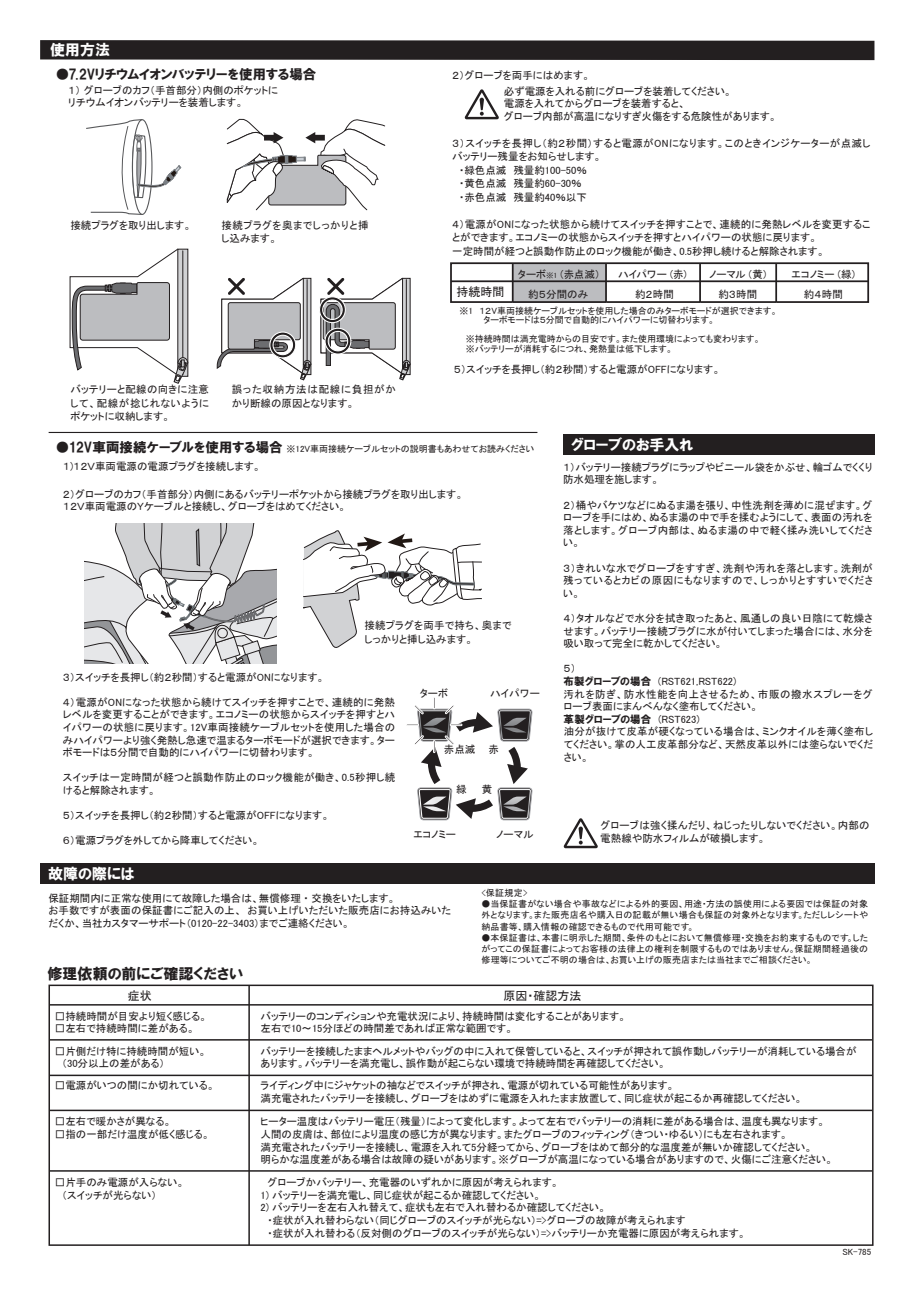
<style>
.page{position:relative;width:919px;height:1289px;background:#fff}
.page>*{position:absolute;margin:0;border:0;box-sizing:border-box;transform-origin:0 0}
.t1{font:15px "HGP Soei Kakugothic UB";color:#fff}
.t2{font:15px "HGP Soei Kakugothic UB";color:#231f20}
.t3{font:13.5px "HGP Soei Kakugothic UB";letter-spacing:.01em;color:#231f20}
.t4{font:12px "MS P Gothic";color:#231f20}
.t5{font:10.5px/12.6px "MS P Gothic";color:#231f20}
.t6{font:10.5px/12.6px "MS P Gothic";letter-spacing:.02em;color:#231f20}
.t7{font:10.5px/13.5px "MS P Gothic";letter-spacing:.07em;color:#231f20}
.t8{font:10.5px/13.5px "MS P Gothic";letter-spacing:.045em;color:#231f20}
.t9{font:10.5px "HGP Soei Kakugothic UB";letter-spacing:.01em;color:#231f20}
.t10{font:9px/11.2px "MS P Gothic";color:#231f20}
.s1{font-size:7.5px}
.s2{font-family:"HGP Soei Kakugothic UB";font-size:13.5px}
.s3{font-family:"HGP Soei Kakugothic UB"}
.s4{font-family:"MS P Gothic"}
</style>
<div class="page">
<div style="left:40px;top:863px;width:834px;height:20px;background:#231f20"></div>
<svg style="left:40px;top:40px;width:834px;height:20px;background:#2a2627"></svg>
<svg style="left:84px;top:524px;width:193px;height:139px"></svg>
<hr style="left:49px;top:432px;width:488px;height:1px;background:#231f20">
<svg style="left:226px;top:118px;width:159px;height:93px"></svg>
<div style="left:563px;top:434px;width:311px;height:20px;background:#231f20"></div>
<div style="left:512px;top:264px;width:94px;height:38px;background:#bcbdc0"></div>
<div style="left:450px;top:262px;width:419px;height:41px;border:2px solid #231f20"></div>
<hr style="left:451px;top:280px;width:417px;height:2px;background:#231f20">
<hr style="left:512px;top:264px;width:1px;height:38px;background:#231f20">
<hr style="left:605px;top:264px;width:2px;height:38px;background:#231f20">
<hr style="left:699px;top:264px;width:2px;height:38px;background:#231f20">
<hr style="left:775px;top:264px;width:2px;height:38px;background:#231f20">
<svg style="left:464px;top:89px;width:35px;height:30px"></svg>
<svg style="left:86px;top:119px;width:95px;height:96px"></svg>
<div style="left:48px;top:984px;width:825px;height:261px;border:2px solid #231f20"></div>
<hr style="left:49px;top:1004px;width:823px;height:1px;background:#231f20">
<hr style="left:49px;top:1170px;width:823px;height:1px;background:#231f20">
<hr style="left:49px;top:1109px;width:823px;height:2px;background:#231f20">
<hr style="left:49px;top:1074px;width:823px;height:2px;background:#231f20">
<hr style="left:49px;top:1039px;width:823px;height:1px;background:#231f20">
<hr style="left:248px;top:985px;width:2px;height:260px;background:#231f20">
<svg style="left:216px;top:277px;width:95px;height:103px"></svg>
<svg style="left:303px;top:530px;width:179px;height:118px"></svg>
<svg style="left:563px;top:818px;width:35px;height:30px"></svg>
<svg style="left:69px;top:248px;width:120px;height:136px"></svg>
<svg style="left:319px;top:277px;width:92px;height:103px"></svg>
<svg style="left:407px;top:697px;width:125px;height:123px"></svg>
<h1 class="t1" style="left:50px;top:42px;width:61px">使用方法</h1>
<p class="t3" style="left:56px;top:67px;width:262px">●7.2Vリチウムイオンバッテリーを使用する場合</p>
<p class="t5" style="left:68px;top:83px;width:211px">１） グローブのカフ（手首部分）内側のポケットにリチウムイオンバッテリーを装着します。</p>
<p class="t5" style="left:70px;top:219px;width:122px">接続プラグを取り出します。</p>
<p class="t8" style="left:221px;top:218px;width:149px">接続プラグを奥までしっかりと挿し込みます。</p>
<p class="t5" style="left:70px;top:383px;width:140px;line-height:13.5px;text-align:justify">バッテリーと配線の向きに注意して、配線が捻じれないようにポケットに収納します。</p>
<p class="t7" style="left:232px;top:383px;width:166px">誤った収納方法は配線に負担がかかり断線の原因となります。</p>
<p class="t5" style="left:452px;top:69px;width:139px">２）グローブを両手にはめます。</p>
<p class="t5" style="left:504px;top:85px;width:274px">必ず電源を入れる前にグローブを装着してください。<br>電源を入れてからグローブを装着すると、<br>グローブ内部が高温になりすぎ火傷をする危険性があります。</p>
<p class="t5" style="left:452px;top:136px;width:420px;line-height:13.5px">３）スイッチを長押し（約２秒間）すると電源がONになります。このときインジケーターが点滅しバッテリー残量をお知らせします。<br>　・緑色点滅　残量約100-50％<br>　・黄色点滅　残量約60-30％<br>　・赤色点滅　残量約40％以下</p>
<p class="t5" style="left:452px;top:217px;width:420px;line-height:13.5px">４）電源がONになった状態から続けてスイッチを押すことで、連続的に発熱レベルを変更することができます。エコノミーの状態からスイッチを押すとハイパワーの状態に戻ります。<br>一定時間が経つと誤動作防止のロック機能が働き、0.5秒押し続けると解除されます。</p>
<p class="t4" style="left:456px;top:286px;width:49px">持続時間</p>
<p class="t5" style="left:518px;top:263px;width:82px;line-height:20.2px;text-align:center">ターボ<span class="s1">※1</span> (赤点滅)約５分間のみ</p>
<p class="t5" style="left:709px;top:263px;width:59px;line-height:20.2px;text-align:center">ノーマル (黄)約３時間</p>
<p class="t5" style="left:791px;top:263px;width:65px;line-height:20.2px;text-align:center">エコノミー (緑)約４時間</p>
<p class="t5" style="left:618px;top:263px;width:70px;line-height:20.2px;text-align:center">ハイパワー (赤)約２時間</p>
<p class="t10" style="left:459px;top:306px;width:319px;line-height:9px">※1　１２V車両接続ケーブルセットを使用した場合のみターボモードが選択できます。　　　　ターボモードは５分間で自動的にハイパワーに切替わります。</p>
<p class="t10" style="left:454px;top:333px;width:308px;line-height:10.5px">　　※持続時間は満充電時からの目安です。また使用環境によっても変わります。　　※バッテリーが消耗するにつれ、発熱量は低下します。</p>
<p class="t5" style="left:454px;top:363px;width:268px">５）スイッチを長押し（約２秒間）すると電源がOFFになります。</p>
<p class="t10" style="left:56px;top:443px;width:480px"><span class="s2">●12V車両接続ケーブルを使用する場合</span> ※12V車両接続ケーブルセットの説明書もあわせてお読みください</p>
<p class="t5" style="left:63px;top:487px;width:402px">２）グローブのカフ（手首部分）内側にあるバッテリーポケットから接続プラグを取り出します。<br>１２Ｖ車両電源のＹケーブルと接続し、グローブをはめてください。</p>
<p class="t5" style="left:63px;top:460px;width:199px">１)１２Ｖ車両電源の電源プラグを接続します。</p>
<p class="t6" style="left:364px;top:618px;width:149px;line-height:13.5px">接続プラグを両手で持ち、奥までしっかりと挿し込みます。</p>
<p class="t5" style="left:63px;top:670px;width:263px">３）スイッチを長押し（約２秒間）すると電源がONになります。</p>
<p class="t5" style="left:63px;top:695px;width:334px;text-align:justify">４）電源がONになった状態から続けてスイッチを押すことで、連続的に発熱レベルを変更することができます。エコノミーの状態からスイッチを押すとハイパワーの状態に戻ります。12V車両接続ケーブルセットを使用した場合のみハイパワーより強く発熱し急速で温まるターボモードが選択できます。ターボモードは５分間で自動的にハイパワーに切替わります。</p>
<p class="t6" style="left:63px;top:771px;width:334px">スイッチは一定時間が経つと誤動作防止のロック機能が働き、0.5秒押し続けると解除されます。</p>
<p class="t5" style="left:63px;top:809px;width:268px">５）スイッチを長押し（約２秒間）すると電源がOFFになります。</p>
<p class="t5" style="left:63px;top:834px;width:198px">６）電源プラグを外してから降車してください。</p>
<h1 class="t1" style="left:48px;top:865px;width:88px">故障の際には</h1>
<p class="t5" style="left:420px;top:686px;width:30px">ターボ</p>
<p class="t5" style="left:490px;top:686px;width:51px">ハイパワー</p>
<p class="t5" style="left:444px;top:742px;width:33px">赤点滅</p>
<p class="t5" style="left:488px;top:742px;width:12px">赤</p>
<p class="t5" style="left:456px;top:782px;width:12px">緑</p>
<p class="t5" style="left:482px;top:782px;width:12px">黄</p>
<p class="t5" style="left:413px;top:827px;width:44px">エコノミー</p>
<p class="t5" style="left:496px;top:827px;width:39px">ノーマル</p>
<h1 class="t1" style="left:571px;top:436px;width:124px">グローブのお手入れ</h1>
<p class="t5" style="left:563px;top:460px;width:311px">１）バッテリー接続プラグにラップやビニール袋をかぶせ、輪ゴムでくくり防水処理を施します。</p>
<p class="t5" style="left:563px;top:498px;width:311px;text-align:justify">２）桶やバケツなどにぬるま湯を張り、中性洗剤を薄めに混ぜます。グローブを手にはめ、ぬるま湯の中で手を揉むようにして、表面の汚れを落とします。グローブ内部は、ぬるま湯の中で軽く揉み洗いしてください。　</p>
<p class="t5" style="left:563px;top:561px;width:311px;text-align:justify">３）きれいな水でグローブをすすぎ、洗剤や汚れを落とします。洗剤が残っているとカビの原因にもなりますので、しっかりとすすいでください。</p>
<p class="t5" style="left:563px;top:612px;width:311px;text-align:justify">４）タオルなどで水分を拭き取ったあと、風通しの良い日陰にて乾燥させます。バッテリー接続プラグに水が付いてしまった場合には、水分を吸い取って完全に乾かしてください。</p>
<p class="t5" style="left:563px;top:662px;width:311px">５）<br><span class="s3">布製グローブの場合</span>　(RST621,RST622)<br>汚れを防ぎ、防水性能を向上させるため、市販の撥水スプレーをグローブ表面にまんべんなく塗布してください。</p>
<p class="t9" style="left:563px;top:714px;width:137px">革製グローブの場合<span class="s4">　(RST623)</span></p>
<p class="t5" style="left:563px;top:725px;width:311px;text-align:justify">油分が抜けて皮革が硬くなっている場合は、ミンクオイルを薄く塗布してください。掌の人工皮革部分など、天然皮革以外には塗らないでください。</p>
<p class="t5" style="left:600px;top:818px;width:271px">グローブは強く揉んだり、ねじったりしないでください。内部の電熱線や防水フィルムが破損します。</p>
<p class="t5" style="left:48px;top:891px;width:404px">保証期間内に正常な使用にて故障した場合は、無償修理・交換をいたします。<br>お手数ですが表面の保証書にご記入の上、お買い上げいただいた販売店にお持込みいただくか、当社カスタマーサポート（0120-22-3403）までご連絡ください。</p>
<h1 class="t2" style="left:48px;top:966px;width:197px">修理依頼の前にご確認ください</h1>
<p class="t10" style="left:481px;top:887px;width:48px">&lt;保証規定&gt;</p>
<p class="t10" style="left:481px;top:898px;width:388px;text-align:justify">●当保証書がない場合や事故などによる外的要因、用途・方法の誤使用による要因では保証の対象外となります。また販売店名や購入日の記載が無い場合も保証の対象外となります。ただしレシートや納品書等、購入情報の確認できるもので代用可能です。</p>
<p class="t10" style="left:481px;top:932px;width:388px;text-align:justify">●本保証書は、本書に明示した期間、条件のもとにおいて無償修理・交換をお約束するものです。したがってこの保証書によってお客様の法律上の権利を制限するものではありません。保証期間経過後の修理等についてご不明の場合は、お買い上げの販売店または当社までご相談ください。</p>
<p class="t4" style="left:128px;top:989px;width:25px">症状</p>
<p class="t4" style="left:503px;top:989px;width:79px">原因・確認方法</p>
<p class="t5" style="left:55px;top:1009px;width:154px">□持続時間が目安より短く感じる。</p>
<p class="t5" style="left:55px;top:1022px;width:141px">□左右で持続時間に差がある。</p>
<p class="t5" style="left:260px;top:1009px;width:367px">バッテリーのコンディションや充電状況により、持続時間は変化することがあります。左右で10～15分ほどの時間差であれば正常な範囲です。</p>
<p class="t5" style="left:55px;top:1044px;width:153px">□片側だけ特に持続時間が短い。　（30分以上の差がある）</p>
<p class="t5" style="left:260px;top:1044px;width:597px">バッテリーを接続したままヘルメットやバッグの中に入れて保管していると、スイッチが押されて誤作動しバッテリーが消耗している場合があります。バッテリーを満充電し、誤作動が起こらない環境で持続時間を再確認してください。</p>
<p class="t5" style="left:55px;top:1079px;width:161px">□電源がいつの間にか切れている。</p>
<p class="t5" style="left:260px;top:1079px;width:543px">ライディング中にジャケットの袖などでスイッチが押され、電源が切れている可能性があります。<br>満充電されたバッテリーを接続し、グローブをはめずに電源を入れたまま放置して、同じ症状が起こるか再確認してください。</p>
<p class="t5" style="left:55px;top:1115px;width:118px">□左右で暖かさが異なる。</p>
<p class="t5" style="left:55px;top:1127px;width:156px">□指の一部だけ温度が低く感じる。</p>
<p class="t5" style="left:260px;top:1115px;width:574px">ヒーター温度はバッテリー電圧（残量）によって変化します。よって左右でバッテリーの消耗に差がある場合は、温度も異なります。人間の皮膚は、部位により温度の感じ方が異なります。またグローブのフィッティング（きつい・ゆるい）にも左右されます。<br>満充電されたバッテリーを接続し、電源を入れて5分経ってから、グローブをはめて部分的な温度差が無いか確認してください。<br>明らかな温度差がある場合は故障の疑いがあります。※グローブが高温になっている場合がありますので、火傷にご注意ください。</p>
<p class="t5" style="left:55px;top:1175px;width:131px">□片手のみ電源が入らない。　（スイッチが光らない）</p>
<p class="t5" style="left:260px;top:1175px;width:300px">　グローブかバッテリー、充電器のいずれかに原因が考えられます。</p>
<p class="t5" style="left:260px;top:1188px;width:282px">1) バッテリーを満充電し、同じ症状が起こるか確認してください。</p>
<p class="t5" style="left:260px;top:1201px;width:486px">2) バッテリーを左右入れ替えて、症状も左右で入れ替わるか確認してください。<br>　・症状が入れ替わらない（同じグローブのスイッチが光らない）=&gt;グローブの故障が考えられます<br>　・症状が入れ替わる（反対側のグローブのスイッチが光らない）=&gt;バッテリーか充電器に原因が考えられます。</p>
<p class="t10" style="left:842px;top:1246px;width:30px">SK-785</p>
</div>
